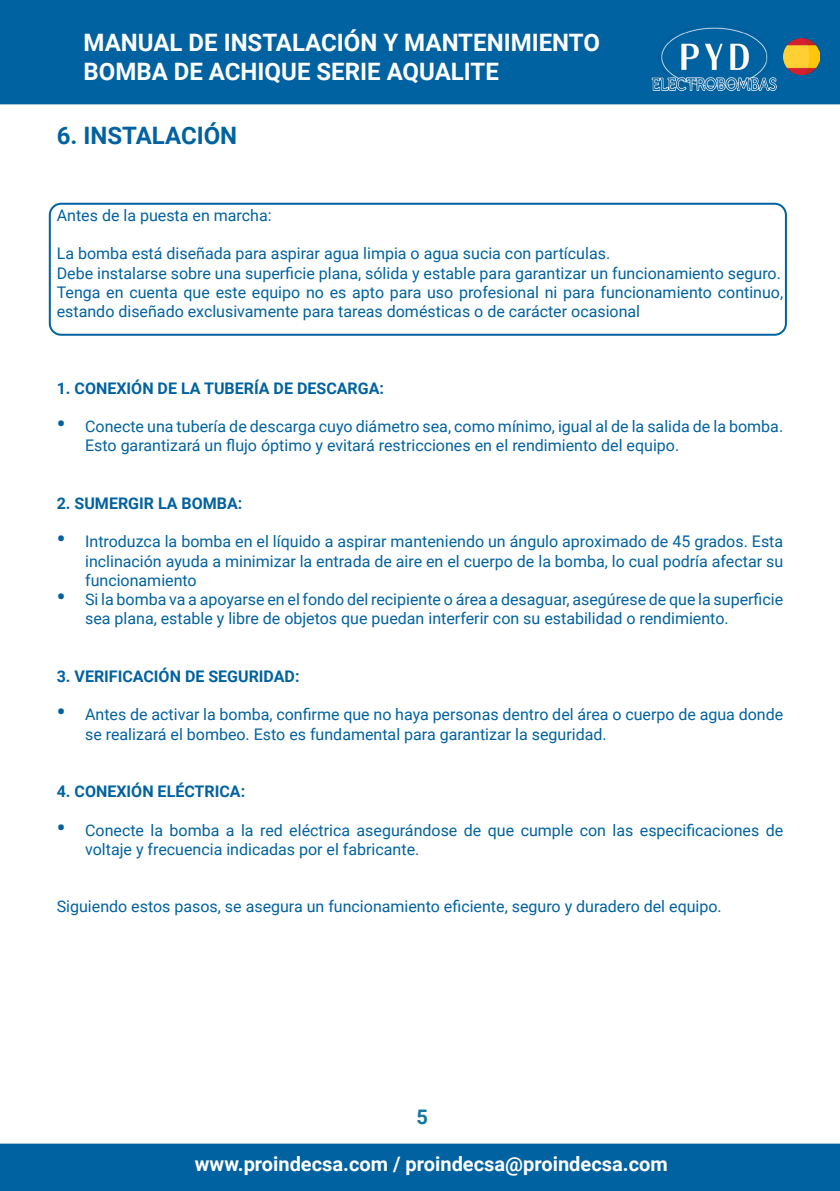
<style>
.page{position:relative;width:840px;height:1191px;background:#fff}
.page>*{position:absolute;margin:0;border:0;box-sizing:border-box;transform-origin:0 0}
.t1{font:700 24px/28.8px "Roboto";color:#fff}
.t2{font:700 24px "Roboto";color:#0062a0}
.t3{font:700 20px "Roboto";color:#fff}
.t4{font:700 20px "Roboto";color:#0f75a1}
.t5{font:16px/19.2px "Roboto";color:#0062a0}
.t6{font:700 16px "Roboto";color:#0062a0}
.s1{font-weight:700;font-size:24px}
</style>
<div class="page">
<div style="left:0;top:0;width:839px;height:104px;background:#0062a0"></div>
<div style="left:0;top:1143px;width:839px;height:48px;background:#0062a0"></div>
<img style="left:643px;top:24px;width:139px;height:67px">
<img style="left:782px;top:39px;width:37px;height:36px">
<div style="left:49px;top:203px;width:737px;height:133px;border:2px solid #0062a0;border-radius:11px"></div>
<h1 class="t1" style="left:83px;top:27px;width:517px">MANUAL DE INSTALACIÓN Y MANTENIMIENTO<br>BOMBA DE ACHIQUE SERIE AQUALITE</h1>
<p class="t2" style="left:57px;top:119px;width:182px">6. INSTALACIÓN</p>
<p class="t5" style="left:57px;top:205px;width:216px">Antes de la puesta en marcha:</p>
<p class="t5" style="left:57px;top:243px;width:554px">La bomba está diseñada para aspirar agua limpia o agua sucia con partículas.</p>
<p class="t5" style="left:57px;top:263px;width:725px">Debe instalarse sobre una superficie plana, sólida y estable para garantizar un funcionamiento seguro.</p>
<p class="t5" style="left:57px;top:282px;width:727px">Tenga en cuenta que este equipo no es apto para uso profesional ni para funcionamiento continuo, estando diseñado exclusivamente para tareas domésticas o de carácter ocasional</p>
<p class="t6" style="left:57px;top:377px;width:328px">1. CONEXIÓN DE LA TUBERÍA DE DESCARGA:</p>
<p class="t5" style="left:85px;top:416px;width:699px;text-indent:-28px"><span class="s1">•</span> Conecte una tubería de descarga cuyo diámetro sea, como mínimo, igual al de la salida de la bomba.<br>Esto garantizará un flujo óptimo y evitará restricciones en el rendimiento del equipo.</p>
<p class="t6" style="left:57px;top:492px;width:187px">2. SUMERGIR LA BOMBA:</p>
<p class="t5" style="left:85px;top:531px;width:699px;text-align:justify;text-indent:-28px"><span class="s1">•</span> Introduzca la bomba en el líquido a aspirar manteniendo un ángulo aproximado de 45 grados. Esta inclinación ayuda a minimizar la entrada de aire en el cuerpo de la bomba, lo cual podría afectar su funcionamiento</p>
<p class="t5" style="left:85px;top:589px;width:699px;text-indent:-28px"><span class="s1">•</span> Si la bomba va a apoyarse en el fondo del recipiente o área a desaguar, asegúrese de que la superficie sea plana, estable y libre de objetos que puedan interferir con su estabilidad o rendimiento.</p>
<p class="t6" style="left:57px;top:665px;width:244px">3. VERIFICACIÓN DE SEGURIDAD:</p>
<p class="t5" style="left:85px;top:704px;width:699px;text-indent:-28px"><span class="s1">•</span> Antes de activar la bomba, confirme que no haya personas dentro del área o cuerpo de agua donde se realizará el bombeo. Esto es fundamental para garantizar la seguridad.</p>
<p class="t6" style="left:57px;top:780px;width:190px">4. CONEXIÓN ELÉCTRICA:</p>
<p class="t5" style="left:85px;top:819px;width:699px;text-indent:-28px"><span class="s1">•</span> Conecte la bomba a la red eléctrica asegurándose de que cumple con las especificaciones de voltaje y frecuencia indicadas por el fabricante.</p>
<p class="t5" style="left:57px;top:896px;width:666px">Siguiendo estos pasos, se asegura un funcionamiento eficiente, seguro y duradero del equipo.</p>
<p class="t4" style="left:416px;top:1103px;width:13px">5</p>
<p class="t3" style="left:195px;top:1150px;width:474px">www.proindecsa.com / proindecsa@proindecsa.com</p>
</div>
